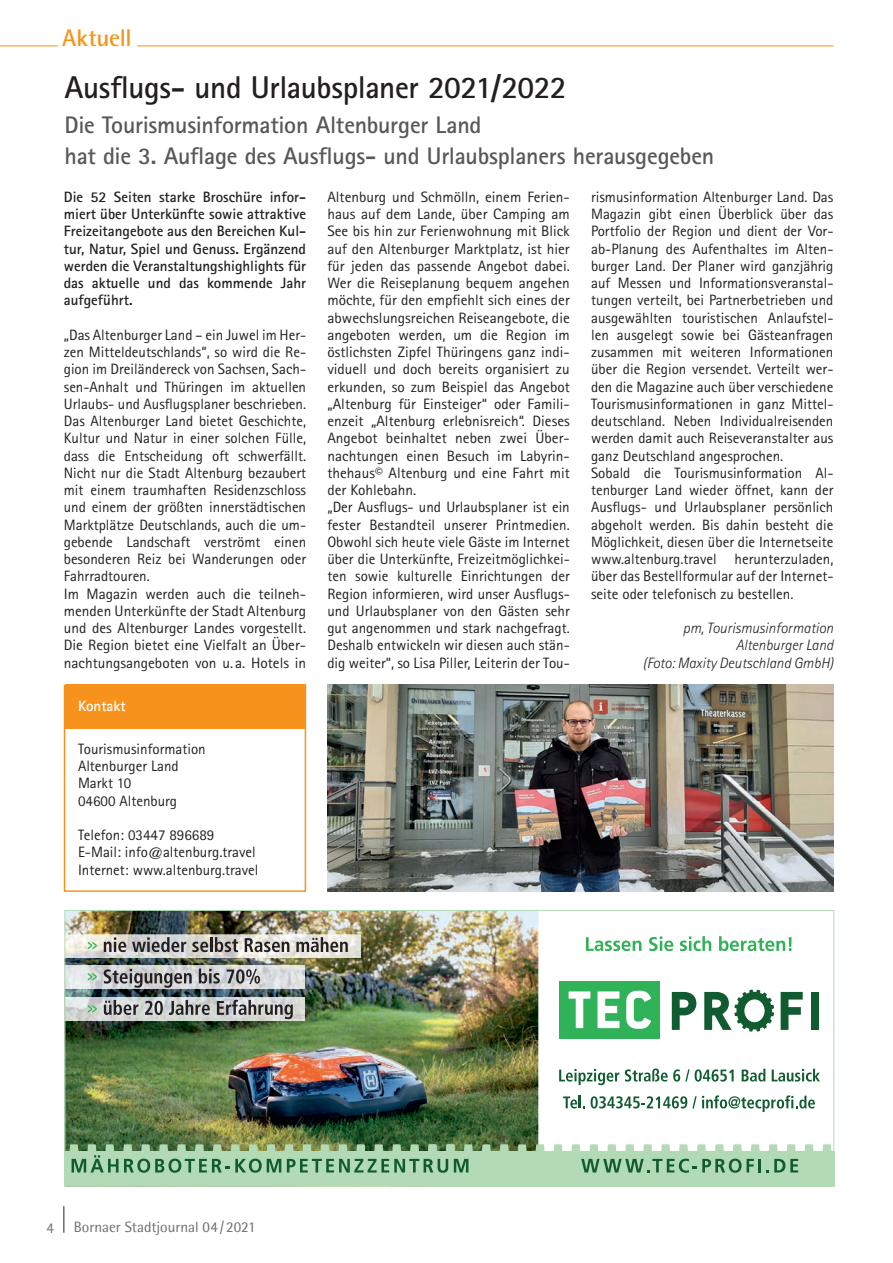
<style>
.page{position:relative;width:893px;height:1263px;background:#fff}
.page>*{position:absolute;margin:0;border:0;box-sizing:border-box;transform-origin:0 0}
.t1{font:700 31.5px "Rotis Sans Serif";letter-spacing:-.015em;color:#231f20}
.t2{font:700 24px/31.5px "Rotis Sans Serif";letter-spacing:-.01em;color:#57585a}
.t3{font:700 24px "Rotis Semi Sans";letter-spacing:-.01em;color:#f7931d}
.t4{font:15px/17.2px "Rotis Sans Serif";color:#231f20}
.t5{font:700 15px/17.2px "Rotis Sans Serif";color:#231f20;text-align:justify}
.t6{font:italic 300 15px/17.2px "Rotis Sans Serif";color:#231f20;text-align:right}
.t7{font:15px "Rotis Semi Sans";color:#6c6d70}
.t8{font:700 15px "Rotis Sans Serif";color:#fff}
</style>
<div class="page">
<hr style="left:63px;top:1206px;width:2px;height:27px;background:#6c6d70">
<hr style="left:0;top:46px;width:833px;height:1px;background:#f7931d">
<div style="left:58px;top:28px;width:78px;height:25px;background:#fff"></div>
<div style="left:65px;top:685px;width:241px;height:44px;background:#f7931d"></div>
<div style="left:64px;top:685px;width:242px;height:207px;border:2px solid #f7931d"></div>
<img style="left:67px;top:912px;width:471px;height:239px">
<div style="left:65px;top:1151px;width:390px;height:35px;background:#b2dab5"></div>
<div style="left:428px;top:1151px;width:406px;height:35px;background:#b2dab5"></div>
<svg style="left:822px;top:1144px;width:9px;height:7px"></svg>
<svg style="left:804px;top:1144px;width:9px;height:7px"></svg>
<svg style="left:553px;top:1144px;width:9px;height:7px"></svg>
<svg style="left:536px;top:1144px;width:9px;height:7px"></svg>
<svg style="left:518px;top:1144px;width:9px;height:7px"></svg>
<svg style="left:500px;top:1144px;width:9px;height:7px"></svg>
<svg style="left:482px;top:1144px;width:9px;height:7px"></svg>
<svg style="left:69px;top:1144px;width:404px;height:29px"></svg>
<svg style="left:571px;top:1144px;width:227px;height:29px"></svg>
<div style="left:560px;top:981px;width:100px;height:57px;background:#30b258"></div>
<svg style="left:597px;top:991px;width:22px;height:37px"></svg>
<svg style="left:626px;top:991px;width:25px;height:38px"></svg>
<svg style="left:672px;top:992px;width:24px;height:38px"></svg>
<svg style="left:781px;top:992px;width:22px;height:38px"></svg>
<div style="left:811px;top:992px;width:8px;height:38px;background:#105c30"></div>
<svg style="left:569px;top:991px;width:21px;height:37px"></svg>
<svg style="left:704px;top:989px;width:70px;height:43px"></svg>
<svg style="left:586px;top:937px;width:55px;height:14px"></svg>
<svg style="left:649px;top:936px;width:24px;height:15px"></svg>
<svg style="left:680px;top:936px;width:31px;height:15px"></svg>
<svg style="left:719px;top:936px;width:73px;height:15px"></svg>
<svg style="left:559px;top:1069px;width:60px;height:16px"></svg>
<svg style="left:625px;top:1068px;width:109px;height:13px"></svg>
<svg style="left:742px;top:1069px;width:23px;height:12px"></svg>
<svg style="left:772px;top:1069px;width:48px;height:12px"></svg>
<svg style="left:563px;top:1095px;width:22px;height:13px"></svg>
<svg style="left:591px;top:1095px;width:224px;height:17px"></svg>
<img style="left:67px;top:934px;width:294px;height:24px">
<img style="left:67px;top:965px;width:237px;height:24px">
<img style="left:67px;top:997px;width:237px;height:23px">
<svg style="left:88px;top:942px;width:9px;height:7px"></svg>
<svg style="left:104px;top:937px;width:22px;height:15px"></svg>
<svg style="left:132px;top:937px;width:54px;height:23px"></svg>
<svg style="left:192px;top:942px;width:16px;height:10px"></svg>
<hr style="left:210px;top:937px;width:3px;height:15px;background:#231f20">
<svg style="left:215px;top:937px;width:23px;height:15px"></svg>
<svg style="left:245px;top:938px;width:44px;height:14px"></svg>
<svg style="left:296px;top:937px;width:52px;height:15px"></svg>
<svg style="left:104px;top:969px;width:88px;height:19px"></svg>
<svg style="left:199px;top:968px;width:21px;height:15px"></svg>
<svg style="left:227px;top:969px;width:33px;height:15px"></svg>
<svg style="left:104px;top:1000px;width:34px;height:15px"></svg>
<svg style="left:145px;top:1001px;width:18px;height:14px"></svg>
<svg style="left:169px;top:1000px;width:41px;height:15px"></svg>
<svg style="left:217px;top:1000px;width:76px;height:19px"></svg>
<svg style="left:88px;top:973px;width:9px;height:8px"></svg>
<svg style="left:88px;top:1005px;width:9px;height:8px"></svg>
<img style="left:327px;top:685px;width:506px;height:207px">
<h2 class="t3" style="left:62px;top:23px;width:71px">Aktuell</h2>
<h1 class="t1" style="left:65px;top:68px;width:504px">Ausflugs- und Urlaubsplaner 2021/2022</h1>
<h2 class="t2" style="left:65px;top:108px;width:651px">Die Tourismusinformation Altenburger Land<br>hat die 3. Auflage des Ausflugs- und Urlaubsplaners herausgegeben</h2>
<p class="t5" style="left:64px;top:188px;width:244px">Die 52 Seiten starke Broschüre infor&shy;miert über Unterkünfte sowie attraktive Freizeitangebote aus den Bereichen Kul&shy;tur, Natur, Spiel und Genuss. Ergänzend werden die Veranstaltungshighlights für das aktuelle und das kommende Jahr aufgeführt.</p>
<p class="t4" style="left:64px;top:326px;width:244px">„Das Altenburger Land – ein Juwel im Her&shy;zen Mitteldeutschlands“, so wird die Re&shy;gion im Dreiländereck von Sachsen, Sach&shy;sen-Anhalt und Thüringen im aktuellen Urlaubs- und Ausflugsplaner beschrieben.<br>Das Altenburger Land bietet Geschichte, Kultur und Natur in einer solchen Fülle, dass die Entscheidung oft schwerfällt.<br>Nicht nur die Stadt Altenburg bezaubert mit einem traumhaften Residenzschloss und einem der größten innerstädtischen Marktplätze Deutschlands, auch die um&shy;gebende Landschaft verströmt einen besonderen Reiz bei Wanderungen oder Fahrradtouren.<br>Im Magazin werden auch die teilneh&shy;menden Unterkünfte der Stadt Altenburg und des Altenburger Landes vorgestellt.<br>Die Region bietet eine Vielfalt an Über&shy;nachtungsangeboten von u. a. Hotels in</p>
<p class="t4" style="left:327px;top:188px;width:244px">Altenburg und Schmölln, einem Ferien&shy;haus auf dem Lande, über Camping am See bis hin zur Ferienwohnung mit Blick auf den Altenburger Marktplatz, ist hier für jeden das passende Angebot dabei.<br>Wer die Reiseplanung bequem angehen möchte, für den empfiehlt sich eines der abwechslungsreichen Reiseangebote, die angeboten werden, um die Region im östlichsten Zipfel Thüringens ganz indi&shy;viduell und doch bereits organisiert zu erkunden, so zum Beispiel das Angebot „Altenburg für Einsteiger“ oder Famili&shy;enzeit „Altenburg erlebnisreich“. Dieses Angebot beinhaltet neben zwei Über&shy;nachtungen einen Besuch im Labyrin&shy;thehaus© Altenburg und eine Fahrt mit der Kohlebahn.<br>„Der Ausflugs- und Urlaubsplaner ist ein fester Bestandteil unserer Printmedien.<br>Obwohl sich heute viele Gäste im Internet über die Unterkünfte, Freizeitmöglichkei&shy;ten sowie kulturelle Einrichtungen der Region informieren, wird unser Ausflugs&shy;und Urlaubsplaner von den Gästen sehr gut angenommen und stark nachgefragt.<br>Deshalb entwickeln wir diesen auch stän&shy;dig weiter“, so Lisa Piller, Leiterin der Tou-</p>
<p class="t4" style="left:591px;top:188px;width:244px">rismusinformation Altenburger Land. Das Magazin gibt einen Überblick über das Portfolio der Region und dient der Vor&shy;ab-Planung des Aufenthaltes im Alten&shy;burger Land. Der Planer wird ganzjährig auf Messen und Informationsveranstal&shy;tungen verteilt, bei Partnerbetrieben und ausgewählten touristischen Anlaufstel&shy;len ausgelegt sowie bei Gästeanfragen zusammen mit weiteren Informationen über die Region versendet. Verteilt wer&shy;den die Magazine auch über verschiedene Tourismusinformationen in ganz Mittel&shy;deutschland. Neben Individualreisenden werden damit auch Reiseveranstalter aus ganz Deutschland angesprochen.<br>Sobald die Tourismusinformation Al&shy;tenburger Land wieder öffnet, kann der Ausflugs- und Urlaubsplaner persönlich abgeholt werden. Bis dahin besteht die Möglichkeit, diesen über die Internetseite www.altenburg.travel herunterzuladen, über das Bestellformular auf der Internet&shy;seite oder telefonisch zu bestellen.</p>
<p class="t6" style="left:643px;top:620px;width:192px">pm, Tourismusinformation<br>Altenburger Land<br>(Foto: Maxity Deutschland GmbH)</p>
<p class="t8" style="left:78px;top:696px;width:49px">Kontakt</p>
<p class="t4" style="left:78px;top:740px;width:129px">Tourismusinformation<br>Altenburger Land<br>Markt 10<br>04600 Altenburg</p>
<p class="t4" style="left:78px;top:826px;width:182px">Telefon: 03447 896689<br>E-Mail: info@altenburg.travel<br>Internet: www.altenburg.travel</p>
<p class="t7" style="left:46px;top:1219px;width:9px">4</p>
<p class="t7" style="left:74px;top:1218px;width:184px">Bornaer Stadtjournal 04/2021</p>
</div>
